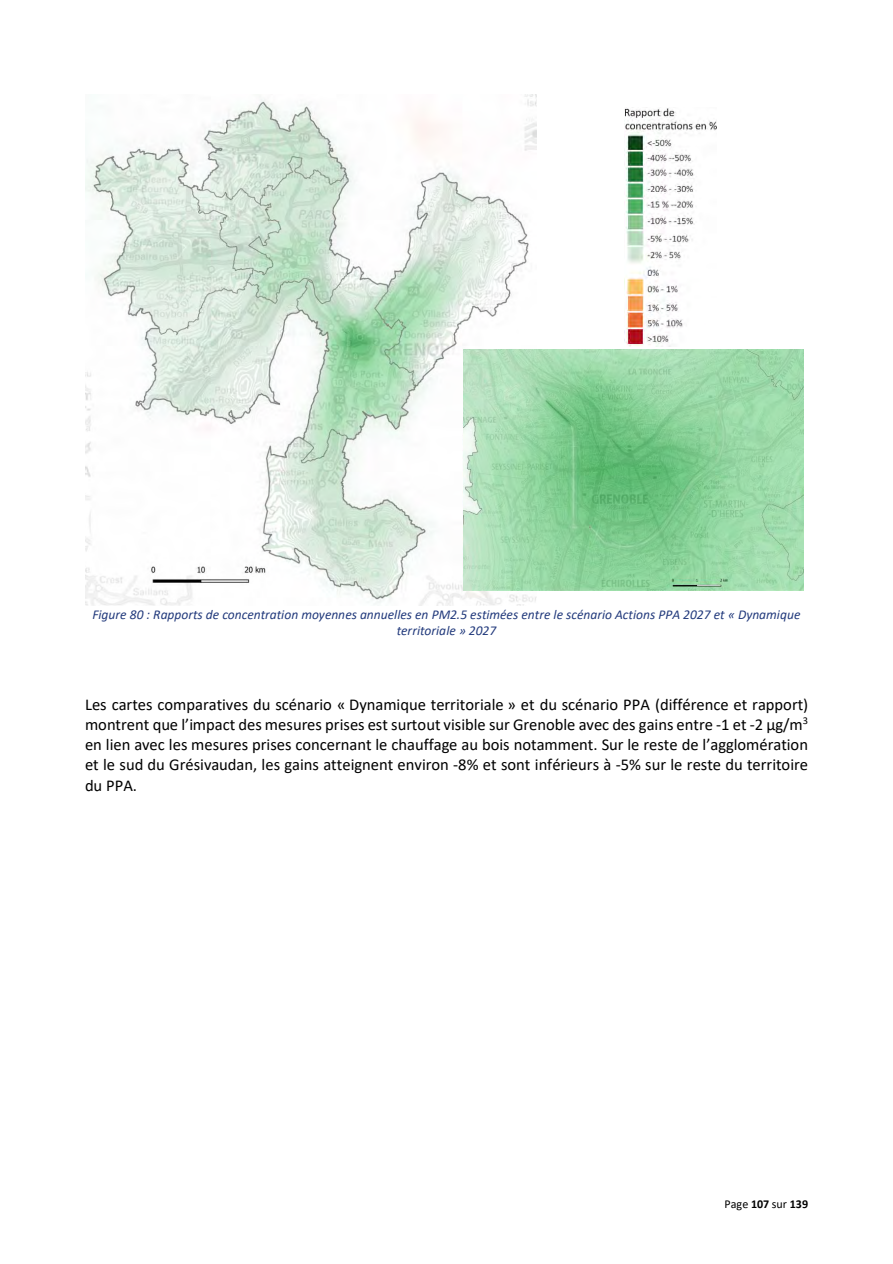
<style>
.page{position:relative;width:893px;height:1264px;background:#fff}
.page>*{position:absolute;margin:0;border:0;box-sizing:border-box;transform-origin:0 0}
.t1{font:16.5px/20.1px "Calibri";color:#000;text-align:justify}
.t2{font:italic 13.5px/16.5px "Calibri";color:#223a7c;text-align:center}
.t3{font:12px "Calibri";color:#000}
.s1{font-weight:700}
</style>
<div class="page">
<img style="left:85px;top:95px;width:452px;height:510px">
<img style="left:624px;top:108px;width:92px;height:238px">
<img style="left:463px;top:349px;width:340px;height:241px">
<p class="t2" style="left:92px;top:607px;width:709px">Figure 80 : Rapports de concentration moyennes annuelles en PM2.5 estimées entre le scénario Actions PPA 2027 et « Dynamique territoriale » 2027</p>
<p class="t1" style="left:85px;top:695px;width:724px">Les cartes comparatives du scénario « Dynamique territoriale » et du scénario PPA (différence et rapport) montrent que l’impact des mesures prises est surtout visible sur Grenoble avec des gains entre -1 et -2 µg/m<sup>3 </sup>en lien avec les mesures prises concernant le chauffage au bois notamment. Sur le reste de l’agglomération et le sud du Grésivaudan, les gains atteignent environ -8% et sont inférieurs à -5% sur le reste du territoire du PPA.</p>
<p class="t3" style="left:724px;top:1198px;width:85px">Page <span class="s1">107</span> sur <span class="s1">139</span></p>
</div>
